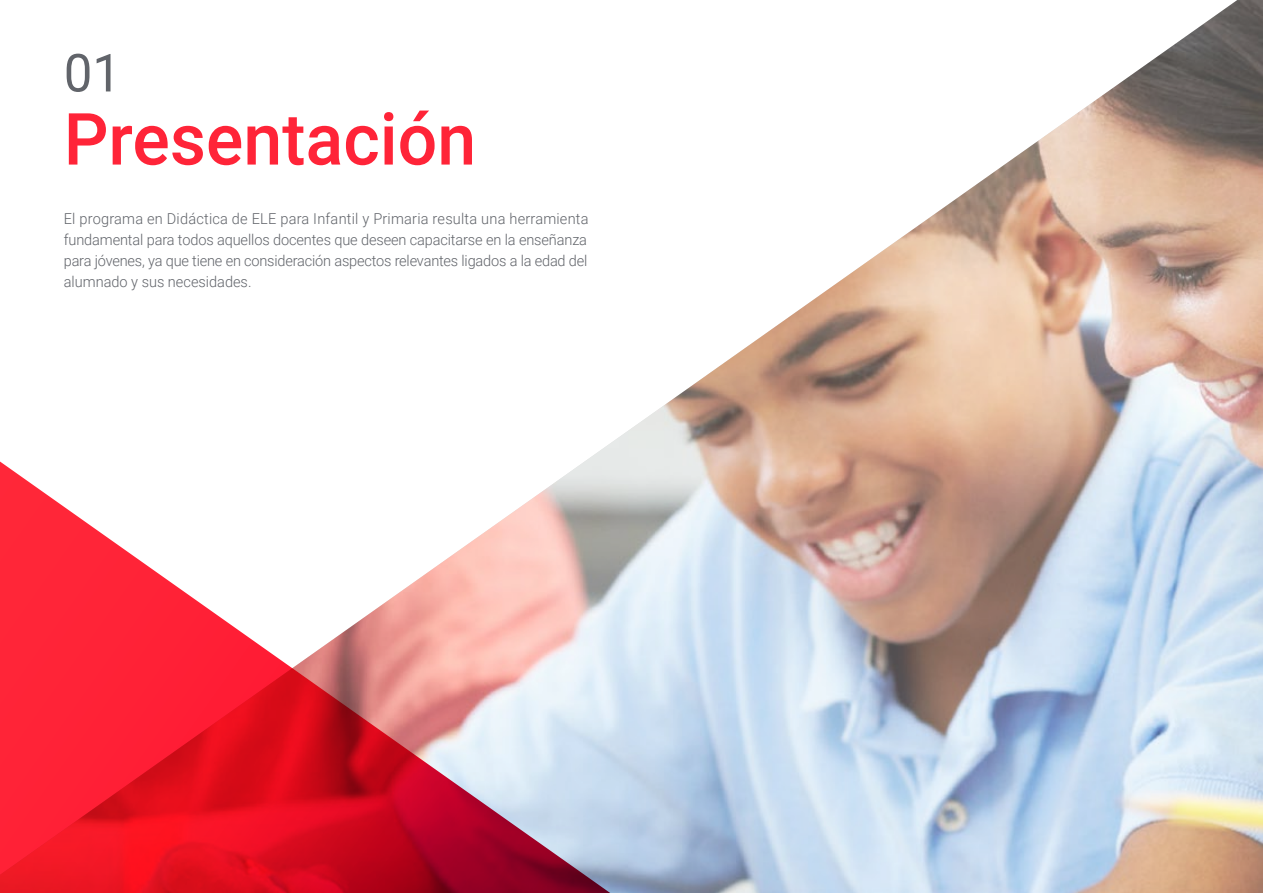
<style>
.page{position:relative;width:1263px;height:893px;background:#fff}
.page>*{position:absolute;margin:0;border:0;box-sizing:border-box;transform-origin:0 0}
.t1{font:500 72px "Roboto";color:#ff2438}
.t2{font:52.5px "Roboto";color:#61646a}
.t3{font:300 15px/21px "Roboto";letter-spacing:-.01em;color:#61646a;text-align:justify}
</style>
<div class="page">
<img style="left:607px;top:0;width:656px;height:893px">
<svg style="left:0;top:446px;width:640px;height:447px"></svg>
<h2 class="t2" style="left:64px;top:36px;width:59px">01</h2>
<h1 class="t1" style="left:64px;top:89px;width:414px">Presentación</h1>
<p class="t3" style="left:64px;top:207px;width:526px">El programa en Didáctica de ELE para Infantil y Primaria resulta una herramienta fundamental para todos aquellos docentes que deseen capacitarse en la enseñanza para jóvenes, ya que tiene en consideración aspectos relevantes ligados a la edad del alumnado y sus necesidades.</p>
</div>
